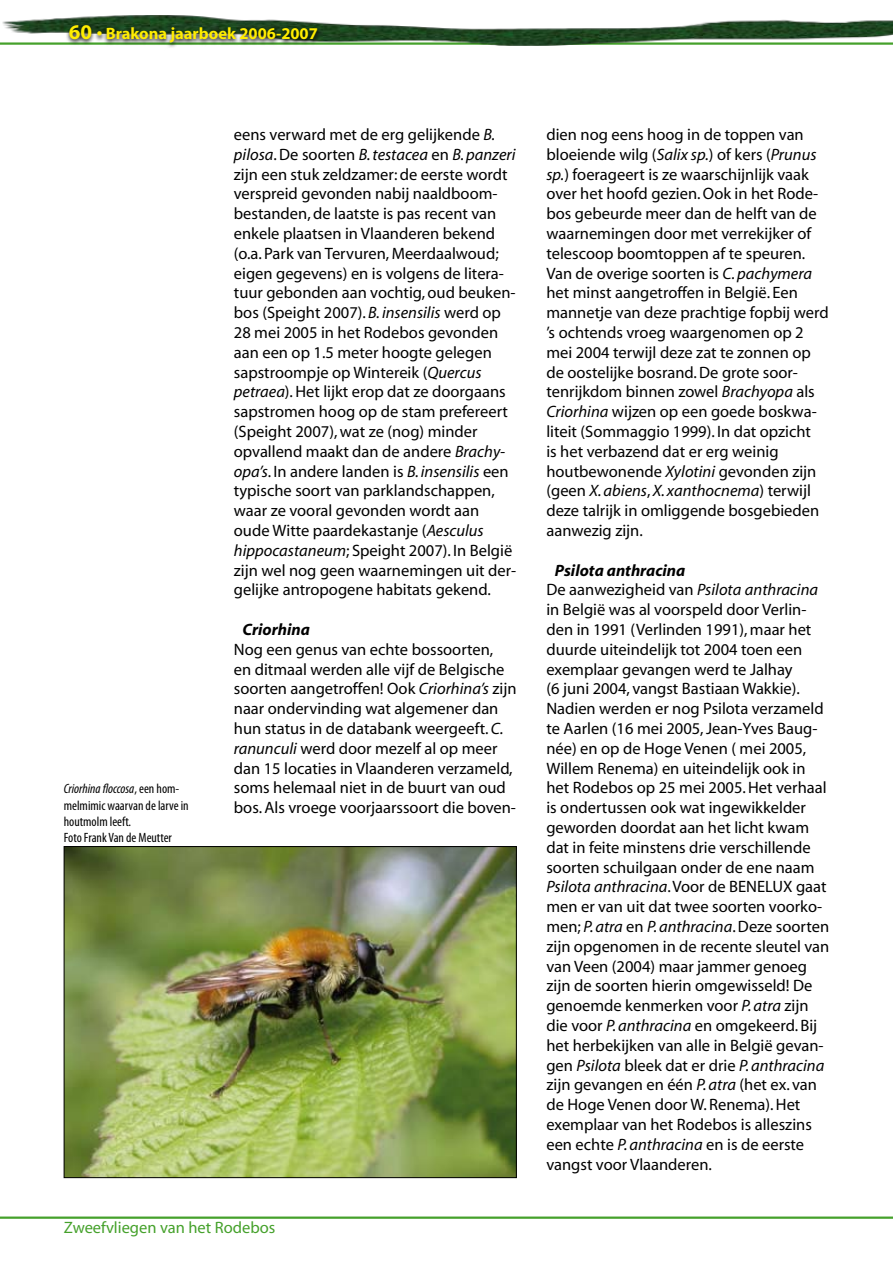
<style>
.page{position:relative;width:893px;height:1263px;background:#fff}
.page>*{position:absolute;margin:0;border:0;box-sizing:border-box;transform-origin:0 0}
.t1{font:16.5px/19.8px "Myriad";color:#000}
.t2{font:700 16.5px "Myriad";color:#ffed00}
.t3{font:16.5px "Myriad";color:#45a12b}
.t4{font:italic 700 16.5px "Myriad";color:#000}
.t5{font:condensed 13.5px/16.2px "Myriad Pro";color:#000}
.s1{font-size:21px}
.s2{font-style:italic}
.s3{font-weight:700;font-style:italic}
</style>
<div class="page">
<img style="left:2px;top:15px;width:891px;height:31px">
<svg style="left:65px;top:22px;width:311px;height:25px;background:#546f53"></svg>
<hr style="left:0;top:1216px;width:893px;height:3px;background:#45a12b">
<img style="left:66px;top:848px;width:449px;height:328px">
<div style="left:64px;top:846px;width:453px;height:332px;border:1px solid #000"></div>
<p class="t2" style="left:69px;top:25px;width:250px"><span class="s1">60</span> • Brakona jaarboek 2006-2007</p>
<p class="t5" style="left:64px;top:781px;width:126px"><span class="s2">Criorhina floccosa</span>, een hom&shy;melmimic waarvan de larve in houtmolm leeft.<br>Foto Frank Van de Meutter</p>
<p class="t1" style="left:234px;top:125px;width:284px">eens verward met de erg gelijkende <span class="s2">B. pilosa</span>. De soorten <span class="s2">B. testacea</span> en <span class="s2">B. panzeri </span>zijn een stuk zeldzamer: de eerste wordt verspreid gevonden nabij naaldboom&shy;bestanden, de laatste is pas recent van enkele plaatsen in Vlaanderen bekend (o.a. Park van Tervuren, Meerdaalwoud; eigen gegevens) en is volgens de litera&shy;tuur gebonden aan vochtig, oud beuken&shy;bos (Speight 2007). <span class="s2">B. insensilis</span> werd op 28 mei 2005 in het Rodebos gevonden aan een op 1.5 meter hoogte gelegen sapstroompje op Wintereik (<span class="s2">Quercus petraea</span>). Het lijkt erop dat ze doorgaans sapstromen hoog op de stam prefereert (Speight 2007), wat ze (nog) minder opvallend maakt dan de andere <span class="s2">Brachy&shy;opa’s</span>. In andere landen is <span class="s2">B. insensilis</span> een typische soort van parklandschappen, waar ze vooral gevonden wordt aan oude Witte paardekastanje (<span class="s2">Aesculus hippocastaneum</span>; Speight 2007). In België zijn wel nog geen waarnemingen uit der&shy;gelijke antropogene habitats gekend.</p>
<p class="t4" style="left:242px;top:621px;width:69px">Criorhina</p>
<p class="t1" style="left:234px;top:640px;width:284px">Nog een genus van echte bossoorten,<br>en ditmaal werden alle vijf de Belgische soorten aangetroffen! Ook <span class="s2">Criorhina’s</span> zijn naar ondervinding wat algemener dan hun status in de databank weergeeft. <span class="s2">C. ranunculi</span> werd door mezelf al op meer dan 15 locaties in Vlaanderen verzameld, soms helemaal niet in de buurt van oud bos. Als vroege voorjaarssoort die boven-</p>
<p class="t3" style="left:64px;top:1219px;width:213px">Zweefvliegen van het Rodebos</p>
<p class="t1" style="left:546px;top:125px;width:284px">dien nog eens hoog in de toppen van bloeiende wilg (<span class="s2">Salix sp.</span>) of kers (<span class="s2">Prunus sp.</span>) foerageert is ze waarschijnlijk vaak over het hoofd gezien. Ook in het Rode&shy;bos gebeurde meer dan de helft van de waarnemingen door met verrekijker of telescoop boomtoppen af te speuren.<br>Van de overige soorten is <span class="s2">C. pachymera </span>het minst aangetroffen in België. Een mannetje van deze prachtige fopbij werd ’s ochtends vroeg waargenomen op 2 mei 2004 terwijl deze zat te zonnen op de oostelijke bosrand. De grote soor&shy;tenrijkdom binnen zowel <span class="s2">Brachyopa</span> als <span class="s2">Criorhina</span> wijzen op een goede boskwa&shy;liteit (Sommaggio 1999). In dat opzicht<br>is het verbazend dat er erg weinig houtbewonende <span class="s2">Xylotini</span> gevonden zijn (geen <span class="s2">X. abiens</span>, <span class="s2">X. xanthocnema</span>) terwijl deze talrijk in omliggende bosgebieden aanwezig zijn.</p>
<p class="t1" style="left:546px;top:561px;width:284px;text-indent:8px"><span class="s3">Psilota anthracina<br></span>De aanwezigheid van <span class="s2">Psilota anthracina </span>in België was al voorspeld door Verlin&shy;den in 1991 (Verlinden 1991), maar het duurde uiteindelijk tot 2004 toen een exemplaar gevangen werd te Jalhay<br>(6 juni 2004, vangst Bastiaan Wakkie).<br>Nadien werden er nog Psilota verzameld te Aarlen (16 mei 2005, Jean-Yves Baug&shy;née) en op de Hoge Venen ( mei 2005, Willem Renema) en uiteindelijk ook in het Rodebos op 25 mei 2005. Het verhaal is ondertussen ook wat ingewikkelder geworden doordat aan het licht kwam dat in feite minstens drie verschillende soorten schuilgaan onder de ene naam <span class="s2">Psilota anthracina</span>. Voor de BENELUX gaat men er van uit dat twee soorten voorko&shy;men; <span class="s2">P. atra</span> en <span class="s2">P. anthracina</span>. Deze soorten zijn opgenomen in de recente sleutel van van Veen (2004) maar jammer genoeg zijn de soorten hierin omgewisseld! De genoemde kenmerken voor <span class="s2">P. atra</span> zijn die voor <span class="s2">P. anthracina</span> en omgekeerd. Bij het herbekijken van alle in België gevan&shy;gen <span class="s2">Psilota</span> bleek dat er drie <span class="s2">P. anthracina </span>zijn gevangen en één <span class="s2">P. atra</span> (het ex. van de Hoge Venen door W. Renema). Het exemplaar van het Rodebos is alleszins een echte <span class="s2">P. anthracina</span> en is de eerste vangst voor Vlaanderen.</p>
</div>
